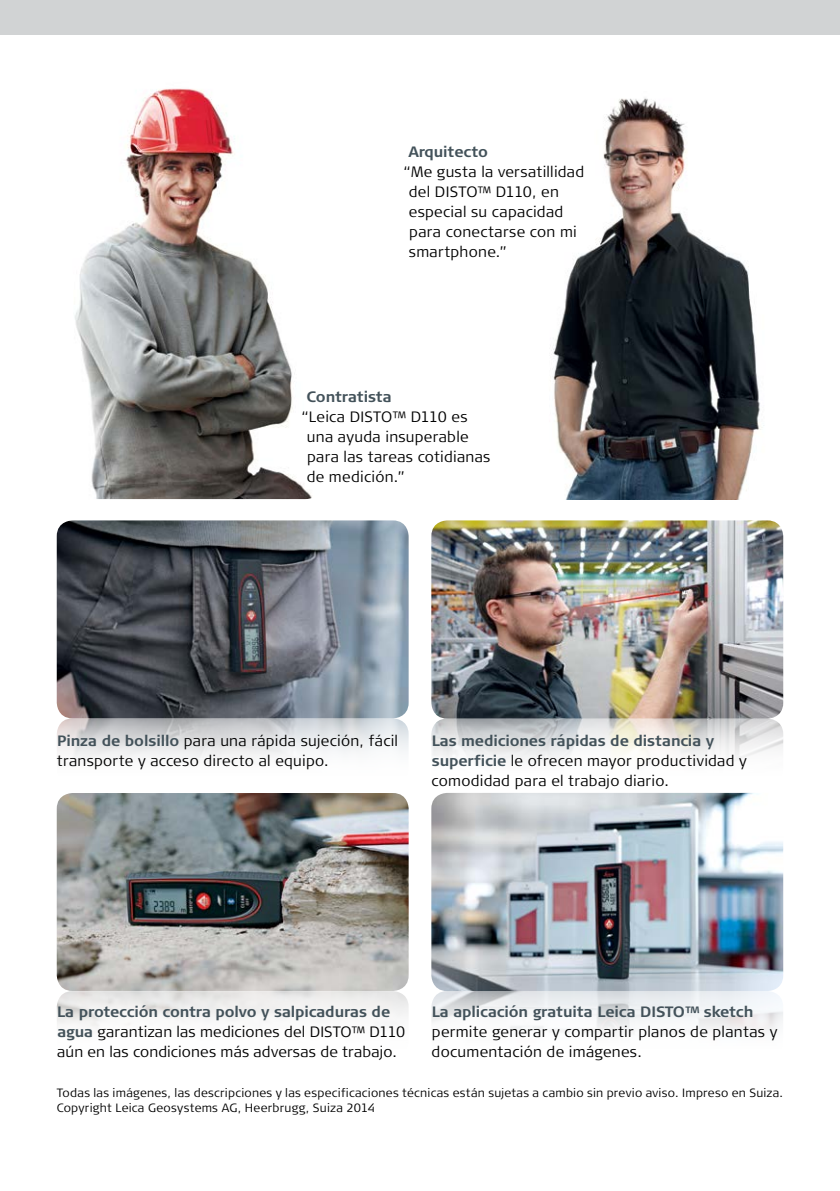
<style>
.page{position:relative;width:840px;height:1191px;background:#fff}
.page>*{position:absolute;margin:0;border:0;box-sizing:border-box;transform-origin:0 0}
.t1{font:300 15px/20px "Signa Column";letter-spacing:.02em;color:#000}
.t2{font:700 15px "Signa Column";letter-spacing:-.01em;color:#43525a}
.t3{font:300 12px/15px "Signa Column";letter-spacing:.02em;color:#000}
.s1{font-weight:700;color:#43525a}
</style>
<div class="page">
<img style="left:553px;top:98px;width:211px;height:401px">
<img style="left:431px;top:793px;width:351px;height:239px">
<img style="left:57px;top:793px;width:351px;height:235px">
<img style="left:431px;top:520px;width:351px;height:240px">
<div style="left:0;top:0;width:839px;height:34px;background:#d1d3d4"></div>
<img style="left:57px;top:520px;width:351px;height:240px">
<img style="left:74px;top:88px;width:238px;height:411px">
<p class="t2" style="left:408px;top:142px;width:81px">Arquitecto</p>
<p class="t1" style="left:408px;top:162px;width:177px;text-indent:-5px">“Me gusta la versatillidad del DISTO™ D110, en especial su capacidad para conectarse con mi smartphone.”</p>
<p class="t2" style="left:306px;top:387px;width:87px">Contratista</p>
<p class="t1" style="left:306px;top:407px;width:185px;text-indent:-5px">“Leica DISTO™ D110 es una ayuda insuperable para las tareas cotidianas de medición.”</p>
<p class="t1" style="left:57px;top:731px;width:342px"><span class="s1">Pinza de bolsillo</span> para una rápida sujeción, fácil transporte y acceso directo al equipo.</p>
<p class="t1" style="left:431px;top:731px;width:317px"><span class="s1">Las mediciones rápidas de distancia y superficie</span> le ofrecen mayor productividad y comodidad para el trabajo diario.</p>
<p class="t1" style="left:57px;top:1002px;width:349px"><span class="s1">La protección contra polvo y salpicaduras de agua</span> garantizan las mediciones del DISTO™ D110 aún en las condiciones más adversas de trabajo.</p>
<p class="t2" style="left:431px;top:1002px;width:323px">La aplicación gratuita Leica DISTO™ sketch</p>
<p class="t1" style="left:431px;top:1022px;width:347px">permite generar y compartir planos de plantas y documentación de imágenes.</p>
<p class="t3" style="left:57px;top:1085px;width:727px">Todas las imágenes, las descripciones y las especificaciones técnicas están sujetas a cambio sin previo aviso. Impreso en Suiza.<br>Copyright Leica Geosystems AG, Heerbrugg, Suiza 2014</p>
</div>
